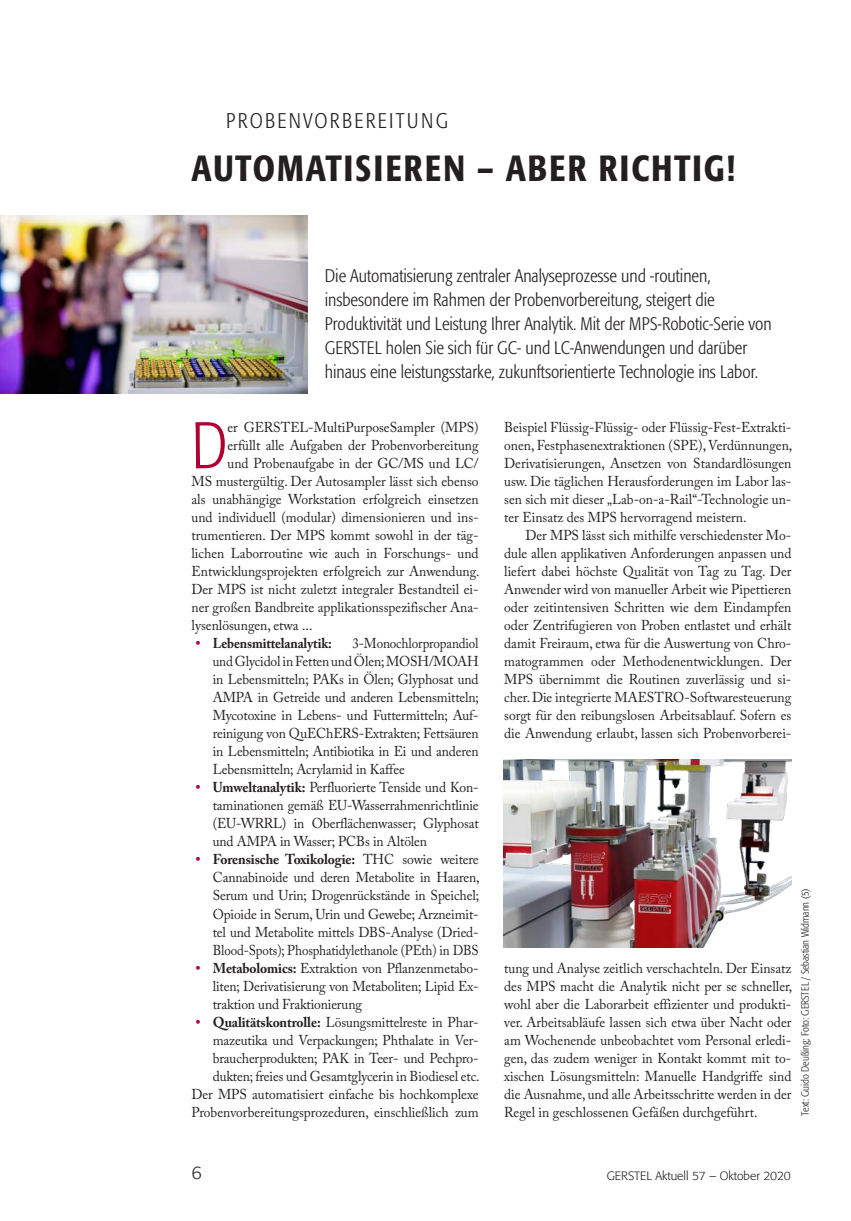
<style>
.page{position:relative;width:851px;height:1221px;background:#fff}
.page>*{position:absolute;margin:0;border:0;box-sizing:border-box;transform-origin:0 0}
.t1{font:300 condensed 65.1px "Formata";color:#ae0032;scale:.95 1}
.t2{font:500 condensed 36px "Formata";letter-spacing:.06em;color:#231f20;scale:.96 1}
.t3{font:300 condensed 21px "Formata";letter-spacing:.11em;color:#231f20}
.t4{font:300 condensed 18px/24px "Formata";color:#231f20}
.t5{font:300 18px "Formata";color:#231f20}
.t6{font:14.25px/18px "Adobe Caslon Pro";color:#231f20;text-align:justify;scale:.95 1}
.t7{font:14.25px/18px "Adobe Caslon Pro";color:#231f20;text-align:justify;scale:.92 1}
.t8{font:700 14.25px "Adobe Caslon Pro";letter-spacing:-.01em;color:#231f20;scale:.92 1}
.t9{font:300 12px "Formata";color:#231f20}
.t10{font:300 condensed 10.5px "Formata";color:#231f20}
.s1{color:#ae0032}
.s2{font-weight:700;color:#ae0032}
.s3{font-weight:700}
</style>
<div class="page">
<img style="left:0;top:215px;width:308px;height:179px">
<img style="left:503px;top:759px;width:288px;height:188px">
<h3 class="t3" style="left:226px;top:109px;width:223px">PROBENVORBEREITUNG</h3>
<h2 class="t2" style="left:191px;top:146px;width:567px">AUTOMATISIEREN – ABER RICHTIG!</h2>
<p class="t4" style="left:325px;top:264px;width:448px">Die Automatisierung zentraler Analyseprozesse und -routinen, insbesondere im Rahmen der Probenvorbereitung, steigert die Produktivität und Leistung Ihrer Analytik. Mit der MPS-Robotic-Serie von GERSTEL holen Sie sich für GC- und LC-Anwendungen und darüber hinaus eine leistungsstarke, zukunftsorientierte Technologie ins Labor.</p>
<h1 class="t1" style="left:191px;top:408px;width:39px">D</h1>
<p class="t6" style="left:227px;top:418px;width:266px">er GERSTEL-MultiPurposeSampler (MPS)</p>
<p class="t6" style="left:227px;top:436px;width:266px">erfüllt alle Aufgaben der Probenvorbereitung</p>
<p class="t6" style="left:227px;top:454px;width:266px">und Probenaufgabe in der GC/MS und LC/</p>
<p class="t6" style="left:191px;top:472px;width:304px">MS mustergültig. Der Autosampler lässt sich ebenso</p>
<p class="t6" style="left:191px;top:490px;width:304px">als unabhängige Workstation erfolgreich einsetzen</p>
<p class="t6" style="left:191px;top:508px;width:304px">und individuell (modular) dimensionieren und ins-</p>
<p class="t6" style="left:191px;top:526px;width:304px">trumentieren. Der MPS kommt sowohl in der täg-</p>
<p class="t6" style="left:191px;top:544px;width:304px">lichen Laborroutine wie auch in Forschungs- und</p>
<p class="t6" style="left:191px;top:562px;width:305px">Entwicklungsprojekten erfolgreich zur Anwendung.</p>
<p class="t6" style="left:191px;top:580px;width:304px">Der MPS ist nicht zuletzt integraler Bestandteil ei-</p>
<p class="t6" style="left:191px;top:598px;width:304px">ner großen Bandbreite applikationsspezifischer Ana-</p>
<p class="t6" style="left:191px;top:616px;width:129px">lysenlösungen, etwa ...</p>
<p class="t8" style="left:196px;top:635px;width:149px"><span class="s1">•</span> Lebensmittelanalytik:</p>
<p class="t7" style="left:213px;top:634px;width:291px;text-indent:139px">3-Monochlorpropandiol undGlycidol in Fetten und Ölen; MOSH/MOAH in Lebensmitteln; PAKs in Ölen; Glyphosat und AMPA in Getreide und anderen Lebensmitteln; Mycotoxine in Lebens- und Futtermitteln; Auf&shy;reinigung von QuEChERS-Extrakten; Fettsäuren in Lebensmitteln; Antibiotika in Ei und anderen Lebensmitteln; Acrylamid in Kaffee</p>
<p class="t6" style="left:213px;top:778px;width:281px;text-indent:-17px"><span class="s2">•</span> <span class="s3">Umweltanalytik:</span> Perfluorierte Tenside und Kon&shy;taminationen gemäß EU-Wasserrahmenrichtlinie (EU-WRRL) in Oberflächenwasser; Glyphosat und AMPA in Wasser; PCBs in Altölen</p>
<p class="t6" style="left:213px;top:850px;width:282px;text-indent:-17px"><span class="s2">•</span> <span class="s3">Forensische Toxikologie:</span> THC sowie weitere Cannabinoide und deren Metabolite in Haaren, Serum und Urin; Drogenrückstände in Speichel; Opioide in Serum, Urin und Gewebe; Arzneimit&shy;tel und Metabolite mittels DBS-Analyse (Dried-Blood-Spots); Phosphatidylethanole (PEth) in DBS</p>
<p class="t6" style="left:213px;top:958px;width:281px;text-indent:-17px"><span class="s2">•</span> <span class="s3">Metabolomics:</span> Extraktion von Pflanzenmetabo&shy;liten; Derivatisierung von Metaboliten; Lipid Ex&shy;traktion und Fraktionierung</p>
<p class="t6" style="left:191px;top:1012px;width:305px;text-align:right"><span class="s2">•</span> <span class="s3">Qualitätskontrolle:</span> Lösungsmittelreste in Phar&shy;mazeutika und Verpackungen; Phthalate in Ver&shy;braucherprodukten; PAK in Teer- und Pechpro&shy;dukten; freies und Gesamtglycerin in Biodiesel etc.<br>Der MPS automatisiert einfache bis hochkomplexe Probenvorbereitungsprozeduren, einschließlich zum</p>
<p class="t6" style="left:504px;top:418px;width:305px">Beispiel Flüssig-Flüssig- oder Flüssig-Fest-Extrakti&shy;onen, Festphasenextraktionen (SPE), Verdünnungen, Derivatisierungen, Ansetzen von Standardlösungen usw. Die täglichen Herausforderungen im Labor las&shy;sen sich mit dieser „Lab-on-a-Rail“-Technologie un&shy;ter Einsatz des MPS hervorragend meistern.</p>
<p class="t6" style="left:504px;top:526px;width:304px;text-indent:21px">Der MPS lässt sich mithilfe verschiedenster Mo&shy;dule allen applikativen Anforderungen anpassen und liefert dabei höchste Qualität von Tag zu Tag. Der Anwender wird von manueller Arbeit wie Pipettieren oder zeitintensiven Schritten wie dem Eindampfen oder Zentrifugieren von Proben entlastet und erhält damit Freiraum, etwa für die Auswertung von Chro&shy;matogrammen oder Methodenentwicklungen. Der MPS übernimmt die Routinen zuverlässig und si&shy;cher. Die integrierte MAESTRO-Softwaresteuerung sorgt für den reibungslosen Arbeitsablauf. Sofern es die Anwendung erlaubt, lassen sich Probenvorberei-</p>
<p class="t6" style="left:504px;top:958px;width:305px">tung und Analyse zeitlich verschachteln. Der Einsatz des MPS macht die Analytik nicht per se schneller, wohl aber die Laborarbeit effizienter und produkti&shy;ver. Arbeitsabläufe lassen sich etwa über Nacht oder am Wochenende unbeobachtet vom Personal erledi&shy;gen, das zudem weniger in Kontakt kommt mit to&shy;xischen Lösungsmitteln: Manuelle Handgriffe sind die Ausnahme, und alle Arbeitsschritte werden in der Regel in geschlossenen Gefäßen durchgeführt.</p>
<p class="t10" style="left:799px;top:1115px;width:229px;rotate:-90deg">Text: Guido Deußing; Foto: GERSTEL / Sebastian Widmann (5)</p>
<p class="t5" style="left:191px;top:1161px;width:12px">6</p>
<p class="t9" style="left:606px;top:1168px;width:186px">GERSTEL Aktuell 57 – Oktober 2020</p>
</div>
